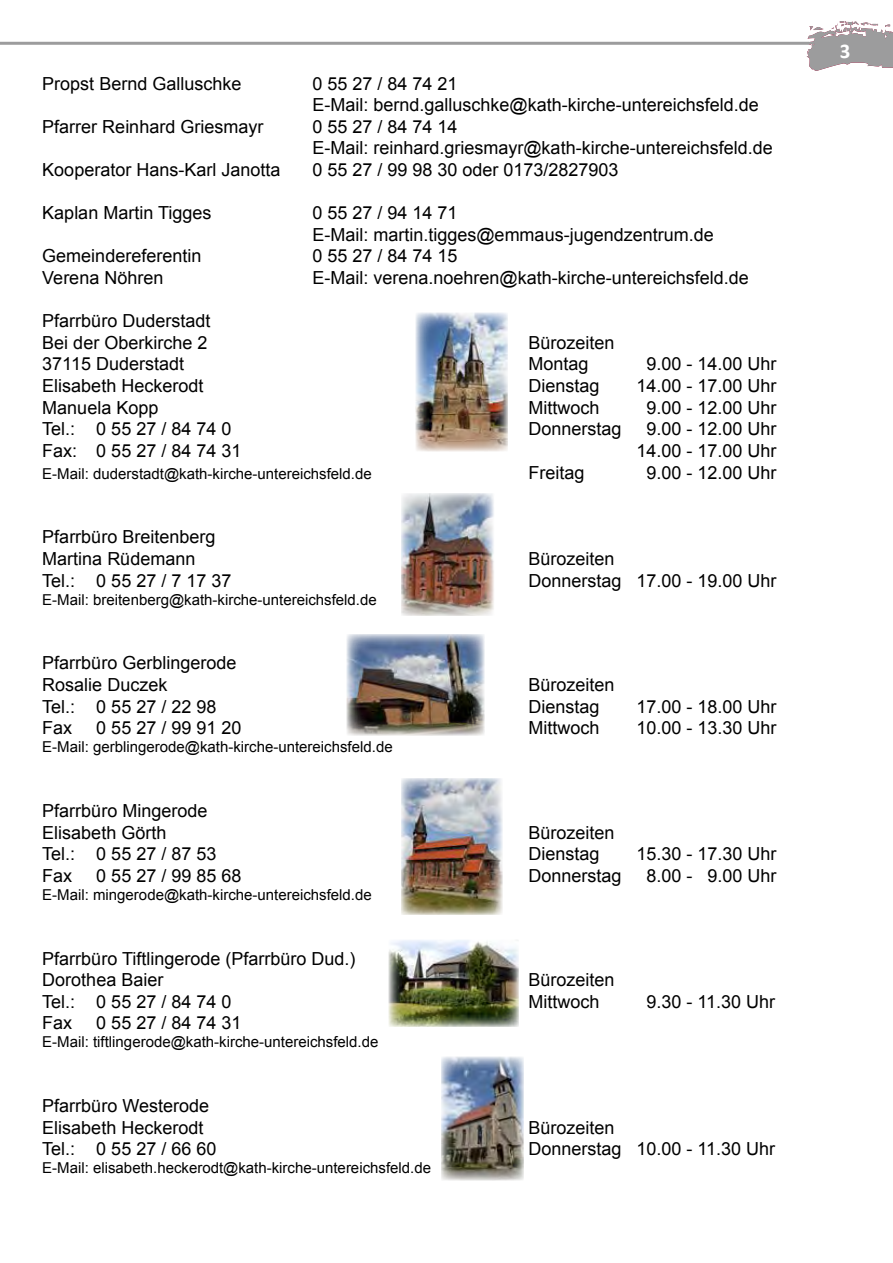
<style>
.page{position:relative;width:893px;height:1263px;background:#fff}
.page>*{position:absolute;margin:0;border:0;box-sizing:border-box;transform-origin:0 0}
.t1{font:700 21px "Calibri";color:#fff}
.t2{font:18px/21.6px "Arial";color:#000}
.t3{font:15px "Arial";color:#000}
</style>
<div class="page">
<hr style="left:0;top:42px;width:809px;height:3px;background:#9c9c9d">
<img style="left:441px;top:1057px;width:83px;height:123px">
<img style="left:416px;top:313px;width:92px;height:138px">
<img style="left:389px;top:940px;width:130px;height:86px">
<img style="left:401px;top:493px;width:93px;height:123px">
<img style="left:401px;top:778px;width:102px;height:137px">
<img style="left:347px;top:634px;width:137px;height:101px">
<svg style="left:806px;top:21px;width:87px;height:50px"></svg>
<p class="t2" style="left:42px;top:73px;width:201px">Propst Bernd Galluschke</p>
<p class="t2" style="left:312px;top:73px;width:448px">0 55 27 / 84 74 21<br>E-Mail: bernd.galluschke@kath-kirche-untereichsfeld.de</p>
<p class="t2" style="left:42px;top:116px;width:223px">Pfarrer Reinhard Griesmayr</p>
<p class="t2" style="left:312px;top:116px;width:462px">0 55 27 / 84 74 14<br>E-Mail: reinhard.griesmayr@kath-kirche-untereichsfeld.de</p>
<p class="t2" style="left:42px;top:159px;width:240px">Kooperator Hans-Karl Janotta</p>
<p class="t2" style="left:312px;top:159px;width:308px">0 55 27 / 99 98 30 oder 0173/2827903</p>
<p class="t2" style="left:42px;top:202px;width:171px">Kaplan Martin Tigges</p>
<p class="t2" style="left:312px;top:202px;width:403px">0 55 27 / 94 14 71<br>E-Mail: martin.tigges@emmaus-jugendzentrum.de</p>
<p class="t2" style="left:42px;top:246px;width:161px">Gemeindereferentin</p>
<p class="t2" style="left:312px;top:246px;width:147px">0 55 27 / 84 74 15</p>
<p class="t2" style="left:42px;top:267px;width:123px">Verena Nöhren</p>
<p class="t2" style="left:312px;top:267px;width:438px">E-Mail: verena.noehren@kath-kirche-untereichsfeld.de</p>
<p class="t2" style="left:42px;top:310px;width:170px">Pfarrbüro Duderstadt<br>Bei der Oberkirche 2</p>
<p class="t2" style="left:528px;top:332px;width:88px">Bürozeiten</p>
<p class="t2" style="left:42px;top:354px;width:143px">37115 Duderstadt</p>
<p class="t2" style="left:528px;top:354px;width:62px">Montag</p>
<p class="t2" style="left:646px;top:354px;width:132px">9.00 - 14.00 Uhr</p>
<p class="t2" style="left:42px;top:375px;width:163px">Elisabeth Heckerodt</p>
<p class="t2" style="left:528px;top:375px;width:73px">Dienstag</p>
<p class="t2" style="left:636px;top:375px;width:142px">14.00 - 17.00 Uhr</p>
<p class="t2" style="left:42px;top:397px;width:118px">Manuela Kopp</p>
<p class="t2" style="left:528px;top:397px;width:73px">Mittwoch</p>
<p class="t2" style="left:646px;top:397px;width:132px">9.00 - 12.00 Uhr</p>
<p class="t2" style="left:42px;top:418px;width:191px">Tel.: 0 55 27 / 84 74 0</p>
<p class="t2" style="left:528px;top:418px;width:95px">Donnerstag</p>
<p class="t2" style="left:646px;top:418px;width:132px">9.00 - 12.00 Uhr</p>
<p class="t2" style="left:42px;top:440px;width:201px">Fax: 0 55 27 / 84 74 31</p>
<p class="t2" style="left:636px;top:440px;width:142px">14.00 - 17.00 Uhr</p>
<p class="t3" style="left:42px;top:463px;width:331px">E-Mail: duderstadt@kath-kirche-untereichsfeld.de</p>
<p class="t2" style="left:528px;top:462px;width:58px">Freitag</p>
<p class="t2" style="left:646px;top:462px;width:132px">9.00 - 12.00 Uhr</p>
<p class="t2" style="left:42px;top:526px;width:175px">Pfarrbüro Breitenberg<br>Martina Rüdemann</p>
<p class="t2" style="left:528px;top:548px;width:88px">Bürozeiten</p>
<p class="t2" style="left:42px;top:570px;width:191px">Tel.: 0 55 27 / 7 17 37</p>
<p class="t2" style="left:528px;top:570px;width:250px">Donnerstag 17.00 - 19.00 Uhr</p>
<p class="t3" style="left:42px;top:589px;width:336px">E-Mail: breitenberg@kath-kirche-untereichsfeld.de</p>
<p class="t2" style="left:42px;top:652px;width:196px">Pfarrbüro Gerblingerode<br>Rosalie Duczek</p>
<p class="t2" style="left:528px;top:674px;width:88px">Bürozeiten</p>
<p class="t2" style="left:42px;top:696px;width:176px">Tel.: 0 55 27 / 22 98</p>
<p class="t2" style="left:528px;top:696px;width:73px">Dienstag</p>
<p class="t2" style="left:636px;top:696px;width:142px">17.00 - 18.00 Uhr</p>
<p class="t2" style="left:42px;top:717px;width:32px">Fax</p>
<p class="t2" style="left:96px;top:717px;width:147px">0 55 27 / 99 91 20</p>
<p class="t2" style="left:528px;top:717px;width:73px">Mittwoch</p>
<p class="t2" style="left:636px;top:717px;width:142px">10.00 - 13.30 Uhr</p>
<p class="t3" style="left:42px;top:737px;width:352px">E-Mail: gerblingerode@kath-kirche-untereichsfeld.de</p>
<p class="t2" style="left:42px;top:800px;width:167px">Pfarrbüro Mingerode<br>Elisabeth Görth</p>
<p class="t2" style="left:528px;top:822px;width:88px">Bürozeiten</p>
<p class="t2" style="left:42px;top:843px;width:176px">Tel.: 0 55 27 / 87 53</p>
<p class="t2" style="left:528px;top:843px;width:73px">Dienstag</p>
<p class="t2" style="left:636px;top:843px;width:142px">15.30 - 17.30 Uhr</p>
<p class="t2" style="left:42px;top:865px;width:32px">Fax</p>
<p class="t2" style="left:96px;top:865px;width:147px">0 55 27 / 99 85 68</p>
<p class="t2" style="left:528px;top:865px;width:95px">Donnerstag</p>
<p class="t2" style="left:646px;top:865px;width:132px">8.00 - 9.00 Uhr</p>
<p class="t3" style="left:42px;top:885px;width:331px">E-Mail: mingerode@kath-kirche-untereichsfeld.de</p>
<p class="t2" style="left:42px;top:948px;width:315px">Pfarrbüro Tiftlingerode (Pfarrbüro Dud.)<br>Dorothea Baier</p>
<p class="t2" style="left:528px;top:969px;width:88px">Bürozeiten</p>
<p class="t2" style="left:42px;top:991px;width:191px">Tel.: 0 55 27 / 84 74 0</p>
<p class="t2" style="left:528px;top:991px;width:73px">Mittwoch</p>
<p class="t2" style="left:646px;top:991px;width:130px">9.30 - 11.30 Uhr</p>
<p class="t2" style="left:42px;top:1012px;width:32px">Fax</p>
<p class="t2" style="left:96px;top:1012px;width:147px">0 55 27 / 84 74 31</p>
<p class="t3" style="left:42px;top:1032px;width:338px">E-Mail: tiftlingerode@kath-kirche-untereichsfeld.de</p>
<p class="t2" style="left:42px;top:1095px;width:168px">Pfarrbüro Westerode<br>Elisabeth Heckerodt</p>
<p class="t2" style="left:528px;top:1117px;width:88px">Bürozeiten</p>
<p class="t2" style="left:42px;top:1138px;width:176px">Tel.: 0 55 27 / 66 60</p>
<p class="t2" style="left:528px;top:1138px;width:248px">Donnerstag 10.00 - 11.30 Uhr</p>
<p class="t3" style="left:42px;top:1158px;width:390px">E-Mail: elisabeth.heckerodt@kath-kirche-untereichsfeld.de</p>
<p class="t1" style="left:840px;top:38px;width:12px">3</p>
</div>
